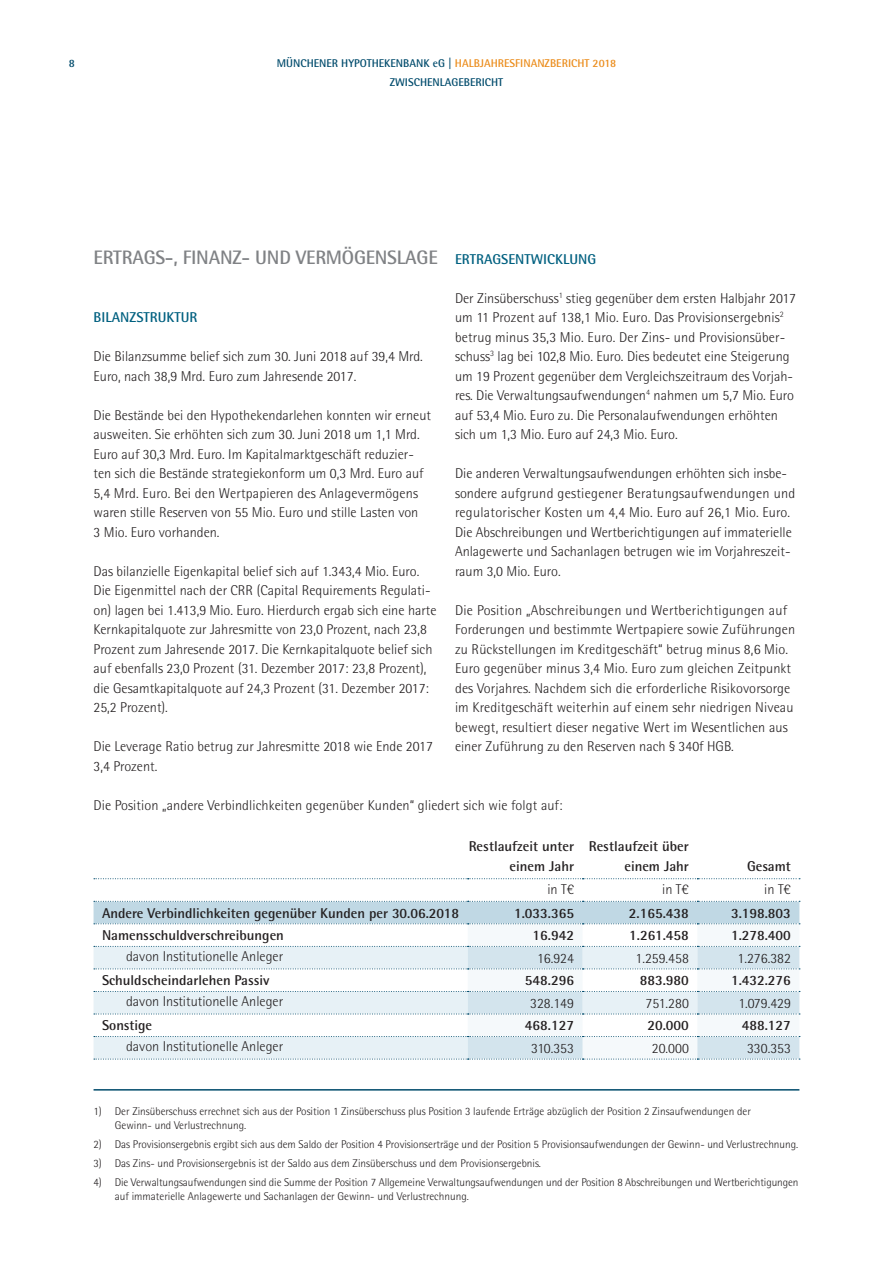
<style>
.page{position:relative;width:893px;height:1263px;background:#fff}
.page>*{position:absolute;margin:0;border:0;box-sizing:border-box;transform-origin:0 0}
.Copy_Text{font:700 19.5px "Rotis Semi Sans Pro";letter-spacing:-.01em;color:#808285}
.Copy_Text-2{font:300 14.25px/19.5px "Rotis Semi Sans Pro";color:#231f20}
.Tab_SubHL{font:700 14.25px/19.5px "Rotis Semi Sans Pro";color:#231f20;text-align:right}
.Tabellentext_Links_L{font:300 14.25px "Rotis Semi Sans Pro";color:#231f20}
.Tabellentext_Rechts{font:300 14.25px "Rotis Semi Sans Pro";color:#231f20}
.Tabellentext_Rechts-2{font:700 14.25px "Rotis Semi Sans Pro";color:#231f20}
.Tabellentext_Links_B{font:700 14.25px "Rotis Semi Sans Pro";color:#231f20}
.Sub_1_HL__blau{font:700 14.25px "Rotis Semi Sans Pro";color:#006080}
.Tabelle_copy{font:300 14.25px "Rotis Semi Sans Pro";color:#231f20}
.Fußnote{font:300 11.25px/13.5px "Rotis Semi Sans Pro";letter-spacing:-.005em;color:#231f20}
.t1{font:700 11.25px "Rotis Semi Sans Pro";color:#eb8c1b}
.t2{font:700 11.25px "Rotis Semi Sans Pro";color:#004b6c}
.s1{color:#004b6c}
</style>
<div class="page">
<hr style="left:94px;top:1089px;width:705px;height:1px;background:#004b6c">
<svg style="left:94px;top:878px;width:706px;height:182px"></svg>
<p class="t2" style="left:69px;top:56px;width:8px">8</p>
<p class="t1" style="left:277px;top:56px;width:341px"><span class="s1">MÜNCHENER HYPOTHEKENBANK eG |</span> HALBJAHRESFINANZBERICHT 2018</p>
<p class="t2" style="left:390px;top:75px;width:115px">ZWISCHENLAGEBERICHT</p>
<p class="Copy_Text" style="left:94px;top:245px;width:346px">ERTRAGS-, FINANZ- UND VERMÖGENSLAGE</p>
<p class="Sub_1_HL__blau" style="left:94px;top:309px;width:105px">BILANZSTRUKTUR</p>
<p class="Copy_Text-2" style="left:94px;top:347px;width:331px">Die Bilanzsumme belief sich zum 30. Juni 2018 auf 39,4 Mrd.<br>Euro, nach 38,9 Mrd. Euro zum Jahresende 2017.</p>
<p class="Copy_Text-2" style="left:94px;top:405px;width:339px">Die Bestände bei den Hypothekendarlehen konnten wir erneut ausweiten. Sie erhöhten sich zum 30. Juni 2018 um 1,1 Mrd.<br>Euro auf 30,3 Mrd. Euro. Im Kapitalmarktgeschäft reduzier&shy;ten sich die Bestände strategiekonform um 0,3 Mrd. Euro auf 5,4 Mrd. Euro. Bei den Wertpapieren des Anlagevermögens waren stille Reserven von 55 Mio. Euro und stille Lasten von<br>3 Mio. Euro vorhanden.</p>
<p class="Copy_Text-2" style="left:94px;top:561px;width:345px">Das bilanzielle Eigenkapital belief sich auf 1.343,4 Mio. Euro.<br>Die Eigenmittel nach der CRR (Capital Requirements Regulati&shy;on) lagen bei 1.413,9 Mio. Euro. Hierdurch ergab sich eine harte Kernkapitalquote zur Jahresmitte von 23,0 Prozent, nach 23,8<br>Prozent zum Jahresende 2017. Die Kernkapitalquote belief sich auf ebenfalls 23,0 Prozent (31. Dezember 2017: 23,8 Prozent), die Gesamtkapitalquote auf 24,3 Prozent (31. Dezember 2017:<br>25,2 Prozent).</p>
<p class="Copy_Text-2" style="left:94px;top:737px;width:341px">Die Leverage Ratio betrug zur Jahresmitte 2018 wie Ende 2017<br>3,4 Prozent.</p>
<p class="Sub_1_HL__blau" style="left:455px;top:250px;width:143px">ERTRAGSENTWICKLUNG</p>
<p class="Copy_Text-2" style="left:455px;top:288px;width:343px">Der Zinsüberschuss<sup>1</sup> stieg gegenüber dem ersten Halbjahr 2017 um 11 Prozent auf 138,1 Mio. Euro. Das Provisionsergebnis<sup>2 </sup>betrug minus 35,3 Mio. Euro. Der Zins- und Provisionsüber&shy;schuss<sup>3</sup> lag bei 102,8 Mio. Euro. Dies bedeutet eine Steigerung um 19 Prozent gegenüber dem Vergleichszeitraum des Vorjah&shy;res. Die Verwaltungsaufwendungen<sup>4</sup> nahmen um 5,7 Mio. Euro auf 53,4 Mio. Euro zu. Die Personalaufwendungen erhöhten sich um 1,3 Mio. Euro auf 24,3 Mio. Euro.</p>
<p class="Copy_Text-2" style="left:455px;top:464px;width:342px">Die anderen Verwaltungsaufwendungen erhöhten sich insbe&shy;sondere aufgrund gestiegener Beratungsaufwendungen und regulatorischer Kosten um 4,4 Mio. Euro auf 26,1 Mio. Euro.<br>Die Abschreibungen und Wertberichtigungen auf immaterielle Anlagewerte und Sachanlagen betrugen wie im Vorjahreszeit&shy;raum 3,0 Mio. Euro.</p>
<p class="Copy_Text-2" style="left:455px;top:600px;width:342px">Die Position „Abschreibungen und Wertberichtigungen auf Forderungen und bestimmte Wertpapiere sowie Zuführungen zu Rückstellungen im Kreditgeschäft“ betrug minus 8,6 Mio.<br>Euro gegenüber minus 3,4 Mio. Euro zum gleichen Zeitpunkt des Vorjahres. Nachdem sich die erforderliche Risikovorsorge im Kreditgeschäft weiterhin auf einem sehr niedrigen Niveau bewegt, resultiert dieser negative Wert im Wesentlichen aus einer Zuführung zu den Reserven nach § 340f HGB.</p>
<p class="Copy_Text-2" style="left:94px;top:795px;width:471px">Die Position „andere Verbindlichkeiten gegenüber Kunden“ gliedert sich wie folgt auf:</p>
<p class="Tab_SubHL" style="left:469px;top:836px;width:107px">Restlaufzeit unter einem Jahr</p>
<p class="Tab_SubHL" style="left:589px;top:836px;width:102px">Restlaufzeit über einem Jahr</p>
<p class="Tab_SubHL" style="left:747px;top:856px;width:45px">Gesamt</p>
<p class="Tabelle_copy" style="left:547px;top:881px;width:28px">in T€</p>
<p class="Tabelle_copy" style="left:662px;top:881px;width:28px">in T€</p>
<p class="Tabelle_copy" style="left:764px;top:881px;width:28px">in T€</p>
<p class="Tab_SubHL" style="left:102px;top:903px;width:359px">Andere Verbindlichkeiten gegenüber Kunden per 30.06.2018</p>
<p class="Tab_SubHL" style="left:514px;top:903px;width:61px">1.033.365</p>
<p class="Tab_SubHL" style="left:629px;top:903px;width:61px">2.165.438</p>
<p class="Tab_SubHL" style="left:731px;top:903px;width:61px">3.198.803</p>
<p class="Tab_SubHL" style="left:102px;top:925px;width:183px">Namensschuldverschreibungen</p>
<p class="Tab_SubHL" style="left:533px;top:925px;width:43px">16.942</p>
<p class="Tab_SubHL" style="left:629px;top:925px;width:61px">1.261.458</p>
<p class="Tab_SubHL" style="left:731px;top:925px;width:61px">1.278.400</p>
<p class="Tabellentext_Links_L" style="left:126px;top:948px;width:159px">davon Institutionelle Anleger</p>
<p class="Tabellentext_Rechts" style="left:537px;top:949px;width:38px">16.924</p>
<p class="Tabellentext_Rechts" style="left:635px;top:949px;width:55px">1.259.458</p>
<p class="Tabellentext_Rechts" style="left:738px;top:949px;width:55px">1.276.382</p>
<p class="Tabellentext_Links_B" style="left:102px;top:971px;width:169px">Schuldscheindarlehen Passiv</p>
<p class="Tabellentext_Rechts-2" style="left:525px;top:971px;width:51px">548.296</p>
<p class="Tabellentext_Rechts-2" style="left:640px;top:971px;width:51px">883.980</p>
<p class="Tabellentext_Rechts-2" style="left:731px;top:971px;width:61px">1.432.276</p>
<p class="Tabellentext_Links_L" style="left:126px;top:993px;width:159px">davon Institutionelle Anleger</p>
<p class="Tabellentext_Rechts" style="left:530px;top:995px;width:45px">328.149</p>
<p class="Tabellentext_Rechts" style="left:645px;top:995px;width:45px">751.280</p>
<p class="Tabellentext_Rechts" style="left:738px;top:995px;width:54px">1.079.429</p>
<p class="Tabellentext_Links_B" style="left:102px;top:1017px;width:52px">Sonstige</p>
<p class="Tabellentext_Rechts-2" style="left:525px;top:1017px;width:51px">468.127</p>
<p class="Tabellentext_Rechts-2" style="left:647px;top:1017px;width:43px">20.000</p>
<p class="Tabellentext_Rechts-2" style="left:742px;top:1017px;width:51px">488.127</p>
<p class="Tabellentext_Links_L" style="left:126px;top:1038px;width:159px">davon Institutionelle Anleger</p>
<p class="Tabellentext_Rechts" style="left:531px;top:1040px;width:44px">310.353</p>
<p class="Tabellentext_Rechts" style="left:652px;top:1040px;width:38px">20.000</p>
<p class="Tabellentext_Rechts" style="left:747px;top:1040px;width:45px">330.353</p>
<p class="Fußnote" style="left:115px;top:1105px;width:638px;text-indent:-21px">1) Der Zinsüberschuss errechnet sich aus der Position 1 Zinsüberschuss plus Position 3 laufende Erträge abzüglich der Position 2 Zinsaufwendungen der<br>Gewinn- und Verlustrechnung.</p>
<p class="Fußnote" style="left:94px;top:1137px;width:706px">2) Das Provisionsergebnis ergibt sich aus dem Saldo der Position 4 Provisionserträge und der Position 5 Provisionsaufwendungen der Gewinn- und Verlustrechnung.</p>
<p class="Fußnote" style="left:94px;top:1157px;width:449px">3) Das Zins- und Provisionsergebnis ist der Saldo aus dem Zinsüberschuss und dem Provisionsergebnis.</p>
<p class="Fußnote" style="left:115px;top:1176px;width:685px;text-indent:-21px">4) Die Verwaltungsaufwendungen sind die Summe der Position 7 Allgemeine Verwaltungsaufwendungen und der Position 8 Abschreibungen und Wertberichtigungen auf immaterielle Anlagewerte und Sachanlagen der Gewinn- und Verlustrechnung.</p>
</div>
